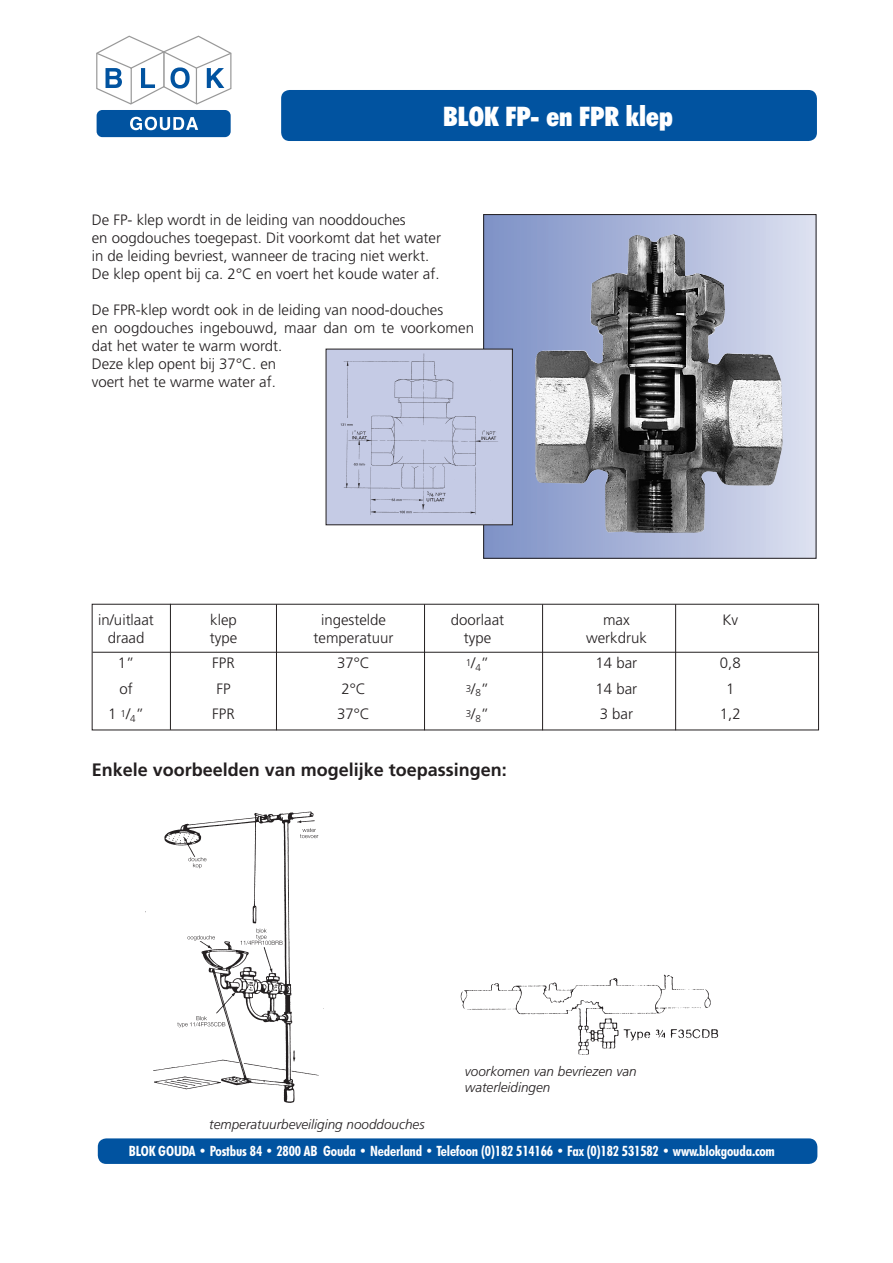
<style>
.page{position:relative;width:893px;height:1263px;background:#fff}
.page>*{position:absolute;margin:0;border:0;box-sizing:border-box;transform-origin:0 0}
.Normaal{font:900 condensed 27px "Futura BT";color:#fff}
.Normaal-2{font:700 18px "Frutiger LT";color:#231f20}
.Normaal-3{font:300 15px/18px "Frutiger LT";color:#231f20}
.Normaal-4{font:700 condensed 14.25px "Futura BT";letter-spacing:-.01em;color:#fff}
.Normaal-5{font:italic 300 13.5px/16.2px "Frutiger LT";color:#231f20}
.Normaal-6{font:300 9.9px "Frutiger LT";color:#231f20}
.s1{font-size:15px}
.s2{font-size:9.9px}
</style>
<div class="page">
<div style="left:484px;top:215px;width:332px;height:343px;background:linear-gradient(to right,#7b8ec4,#dce0f0)"></div>
<img style="left:535px;top:234px;width:248px;height:299px">
<div style="left:483px;top:214px;width:333px;height:345px;border:1px solid #231f20"></div>
<div style="left:326px;top:349px;width:186px;height:176px;background:#c5cbe5"></div>
<img style="left:340px;top:353px;width:158px;height:162px">
<hr style="left:93px;top:652px;width:725px;height:1px;background:#231f20">
<div style="left:92px;top:604px;width:727px;height:126px;border:1px solid #231f20"></div>
<hr style="left:170px;top:604px;width:1px;height:126px;background:#231f20">
<hr style="left:276px;top:604px;width:1px;height:126px;background:#231f20">
<hr style="left:424px;top:604px;width:1px;height:126px;background:#231f20">
<hr style="left:542px;top:604px;width:1px;height:126px;background:#231f20">
<hr style="left:675px;top:604px;width:1px;height:126px;background:#231f20">
<img style="left:145px;top:811px;width:179px;height:292px">
<img style="left:460px;top:974px;width:259px;height:81px">
<div style="left:98px;top:1138px;width:719px;height:26px;background:#0153a0;border-radius:9px"></div>
<div style="left:281px;top:90px;width:536px;height:51px;background:#0153a0;border-radius:9px"></div>
<svg style="left:96px;top:35px;width:136px;height:70px"></svg>
<div style="left:97px;top:110px;width:134px;height:27px;background:#0153a0;border-radius:6px"></div>
<svg style="left:130px;top:117px;width:68px;height:13px"></svg>
<p class="Normaal" style="left:443px;top:100px;width:231px">BLOK FP- en FPR klep</p>
<p class="Normaal-3" style="left:92px;top:211px;width:315px">De FP- klep wordt in de leiding van nooddouches</p>
<p class="Normaal-3" style="left:92px;top:229px;width:351px">en oogdouches toegepast. Dit voorkomt dat het water</p>
<p class="Normaal-3" style="left:92px;top:247px;width:339px">in de leiding bevriest, wanneer de tracing niet werkt.</p>
<p class="Normaal-3" style="left:92px;top:265px;width:349px">De klep opent bij ca. 2°C en voert het koude water af.</p>
<p class="Normaal-3" style="left:92px;top:301px;width:353px">De FPR-klep wordt ook in de leiding van nood-douches</p>
<p class="Normaal-3" style="left:92px;top:319px;width:384px">en oogdouches ingebouwd, maar dan om te voorkomen dat het water te warm wordt.</p>
<p class="Normaal-3" style="left:92px;top:355px;width:186px">Deze klep opent bij 37°C. en</p>
<p class="Normaal-3" style="left:92px;top:373px;width:186px">voert het te warme water af.</p>
<p class="Normaal-3" style="left:98px;top:611px;width:57px">in/uitlaat</p>
<p class="Normaal-3" style="left:210px;top:611px;width:28px">klep</p>
<p class="Normaal-3" style="left:321px;top:611px;width:67px">ingestelde</p>
<p class="Normaal-3" style="left:451px;top:611px;width:55px">doorlaat</p>
<p class="Normaal-3" style="left:603px;top:611px;width:28px">max</p>
<p class="Normaal-3" style="left:722px;top:611px;width:17px">Kv</p>
<p class="Normaal-3" style="left:108px;top:629px;width:38px">draad</p>
<p class="Normaal-3" style="left:210px;top:629px;width:29px">type</p>
<p class="Normaal-3" style="left:314px;top:629px;width:81px">temperatuur</p>
<p class="Normaal-3" style="left:464px;top:629px;width:29px">type</p>
<p class="Normaal-3" style="left:586px;top:629px;width:62px">werkdruk</p>
<p class="Normaal-3" style="left:118px;top:654px;width:18px">1”</p>
<p class="Normaal-3" style="left:212px;top:654px;width:24px">FPR</p>
<p class="Normaal-3" style="left:337px;top:654px;width:34px">37°C</p>
<p class="Normaal-6" style="left:466px;top:659px;width:25px">1<span class="s1">/</span>4<span class="s1">”</span></p>
<p class="Normaal-3" style="left:596px;top:654px;width:43px">14 bar</p>
<p class="Normaal-3" style="left:720px;top:654px;width:22px">0,8</p>
<p class="Normaal-3" style="left:119px;top:680px;width:15px">of</p>
<p class="Normaal-3" style="left:216px;top:680px;width:16px">FP</p>
<p class="Normaal-3" style="left:341px;top:680px;width:26px">2°C</p>
<p class="Normaal-6" style="left:466px;top:685px;width:25px">3<span class="s1">/</span>8<span class="s1">”</span></p>
<p class="Normaal-3" style="left:596px;top:680px;width:43px">14 bar</p>
<p class="Normaal-3" style="left:726px;top:680px;width:10px">1</p>
<p class="Normaal-3" style="left:108px;top:705px;width:38px">1 <span class="s2">1</span>/<sub>4</sub>”</p>
<p class="Normaal-3" style="left:212px;top:705px;width:24px">FPR</p>
<p class="Normaal-3" style="left:337px;top:705px;width:34px">37°C</p>
<p class="Normaal-6" style="left:466px;top:710px;width:25px">3<span class="s1">/</span>8<span class="s1">”</span></p>
<p class="Normaal-3" style="left:600px;top:705px;width:35px">3 bar</p>
<p class="Normaal-3" style="left:720px;top:705px;width:22px">1,2</p>
<p class="Normaal-2" style="left:92px;top:759px;width:417px">Enkele voorbeelden van mogelijke toepassingen:</p>
<p class="Normaal-5" style="left:209px;top:1116px;width:217px">temperatuurbeveiliging nooddouches</p>
<p class="Normaal-5" style="left:465px;top:1064px;width:173px">voorkomen van bevriezen van waterleidingen</p>
<p class="Normaal-4" style="left:129px;top:1143px;width:647px">BLOK GOUDA • Postbus 84 • 2800 AB Gouda • Nederland • Telefoon (0)182 514166 • Fax (0)182 531582 • www.blokgouda.com</p>
</div>
